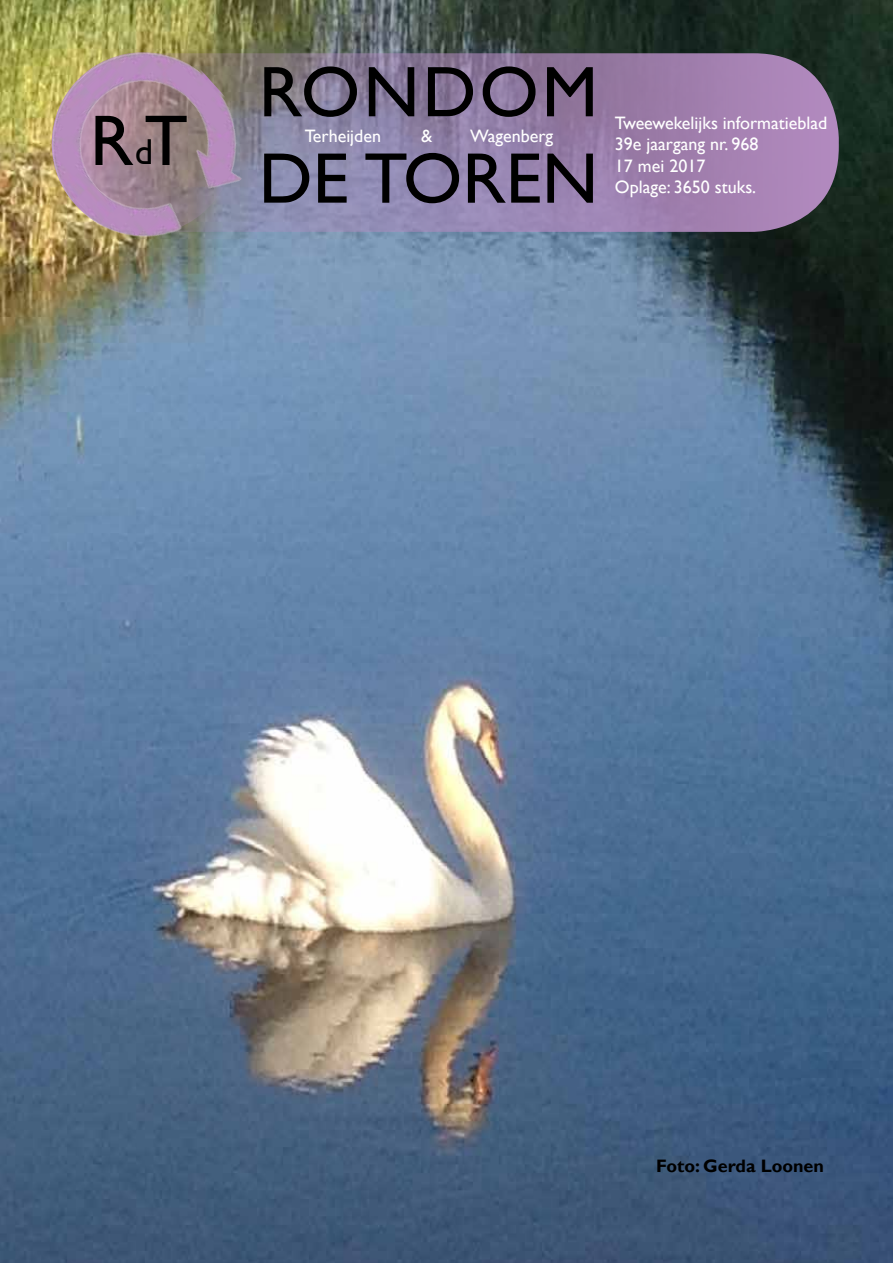
<style>
.page{position:relative;width:893px;height:1263px;background:#fff}
.page>*{position:absolute;margin:0;border:0;box-sizing:border-box;transform-origin:0 0}
.t1{font:72px/86.4px "Gill Sans";color:#000}
.t2{font:18px/21.6px "Gill Sans";color:#fff}
.t3{font:700 18px "Gill Sans";color:#000}
.s1{font-size:36px}
</style>
<div class="page">
<img style="left:0;top:0;width:893px;height:1263px">
<svg style="left:55px;top:53px;width:784px;height:179px"></svg>
<img style="left:15px;top:15px;width:258px;height:258px">
<h1 class="t1" style="left:90px;top:99px;width:99px">R T<span class="s1">d</span></h1>
<h1 class="t1" style="left:259px;top:50px;width:341px">RONDOM<br>DE TOREN</h1>
<p class="t2" style="left:305px;top:125px;width:78px">Terheijden</p>
<p class="t2" style="left:421px;top:125px;width:13px">&amp;</p>
<p class="t2" style="left:470px;top:125px;width:85px">Wagenberg</p>
<p class="t2" style="left:615px;top:112px;width:214px">Tweewekelijks informatieblad<br>39e jaargang nr. 968<br>17 mei 2017<br>Oplage: 3650 stuks.</p>
<p class="t3" style="left:656px;top:1155px;width:169px">Foto: Gerda Loonen</p>
</div>
